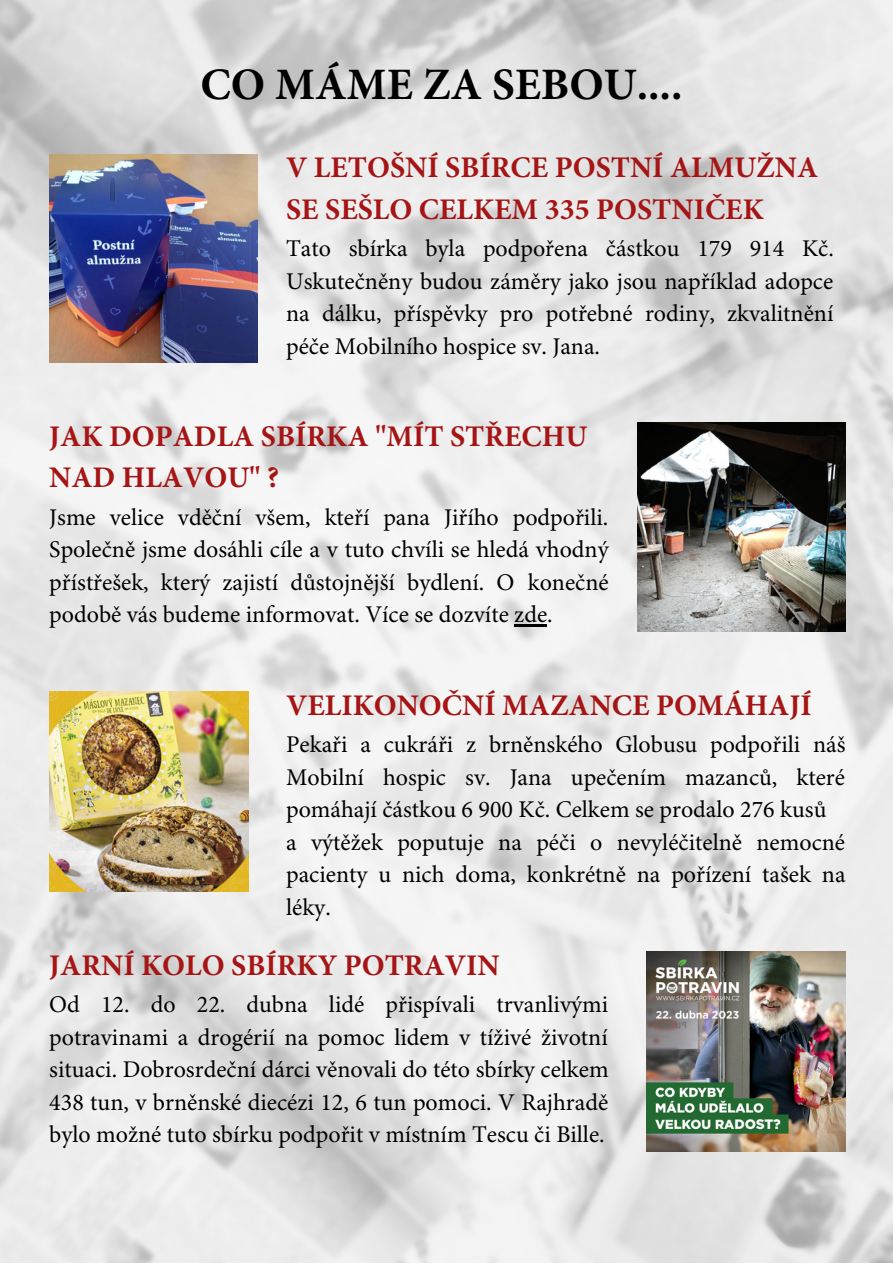
<style>
.page{position:relative;width:893px;height:1264px;background:#fff}
.page>*{position:absolute;margin:0;border:0;box-sizing:border-box;transform-origin:0 0}
.t1{font:700 45px "Minion Pro";color:#000}
.t2{font:700 30px/41.5px "Minion Pro";color:#a61515}
.t3{font:24px/32.5px "Minion Pro";color:#000;text-align:justify}
</style>
<div class="page">
<img style="left:0;top:0;width:892px;height:1262px">
<img style="left:49px;top:154px;width:208px;height:208px">
<img style="left:637px;top:423px;width:208px;height:208px">
<img style="left:49px;top:692px;width:199px;height:199px">
<hr style="left:514px;top:624px;width:33px;height:3px;background:#000">
<img style="left:646px;top:951px;width:199px;height:200px">
<p class="t1" style="left:200px;top:66px;width:483px">CO MÁME ZA SEBOU....</p>
<p class="t2" style="left:286px;top:149px;width:533px">V LETOŠNÍ SBÍRCE POSTNÍ ALMUŽNA<br>SE SEŠLO CELKEM 335 POSTNIČEK</p>
<p class="t3" style="left:286px;top:234px;width:549px">Tato sbírka byla podpořena částkou 179 914 Kč.<br>Uskutečněny budou záměry jako jsou například adopce na dálku, příspěvky pro potřebné rodiny, zkvalitnění péče Mobilního hospice sv. Jana.</p>
<p class="t2" style="left:49px;top:418px;width:539px">JAK DOPADLA SBÍRKA "MÍT STŘECHU<br>NAD HLAVOU" ?</p>
<p class="t3" style="left:49px;top:503px;width:561px">Jsme velice vděční všem, kteří pana Jiřího podpořili.<br>Společně jsme dosáhli cíle a v tuto chvíli se hledá vhodný přístřešek, který zajistí důstojnější bydlení. O konečné podobě vás budeme informovat. Více se dozvíte zde.</p>
<p class="t2" style="left:286px;top:687px;width:527px">VELIKONOČNÍ MAZANCE POMÁHAJÍ</p>
<p class="t3" style="left:286px;top:730px;width:561px">Pekaři a cukráři z brněnského Globusu podpořili náš Mobilní hospic sv. Jana upečením mazanců, které pomáhají částkou 6 900 Kč. Celkem se prodalo 276 kusů</p>
<p class="t3" style="left:286px;top:828px;width:561px">a výtěžek poputuje na péči o nevyléčitelně nemocné pacienty u nich doma, konkrétně na pořízení tašek na léky.</p>
<p class="t2" style="left:49px;top:947px;width:452px">JARNÍ KOLO SBÍRKY POTRAVIN</p>
<p class="t3" style="left:49px;top:990px;width:561px">Od 12. do 22. dubna lidé přispívali trvanlivými potravinami a drogérií na pomoc lidem v tíživé životní situaci. Dobrosrdeční dárci věnovali do této sbírky celkem 438 tun, v brněnské diecézi 12, 6 tun pomoci. V Rajhradě bylo možné tuto sbírku podpořit v místním Tescu či Bille.</p>
</div>
